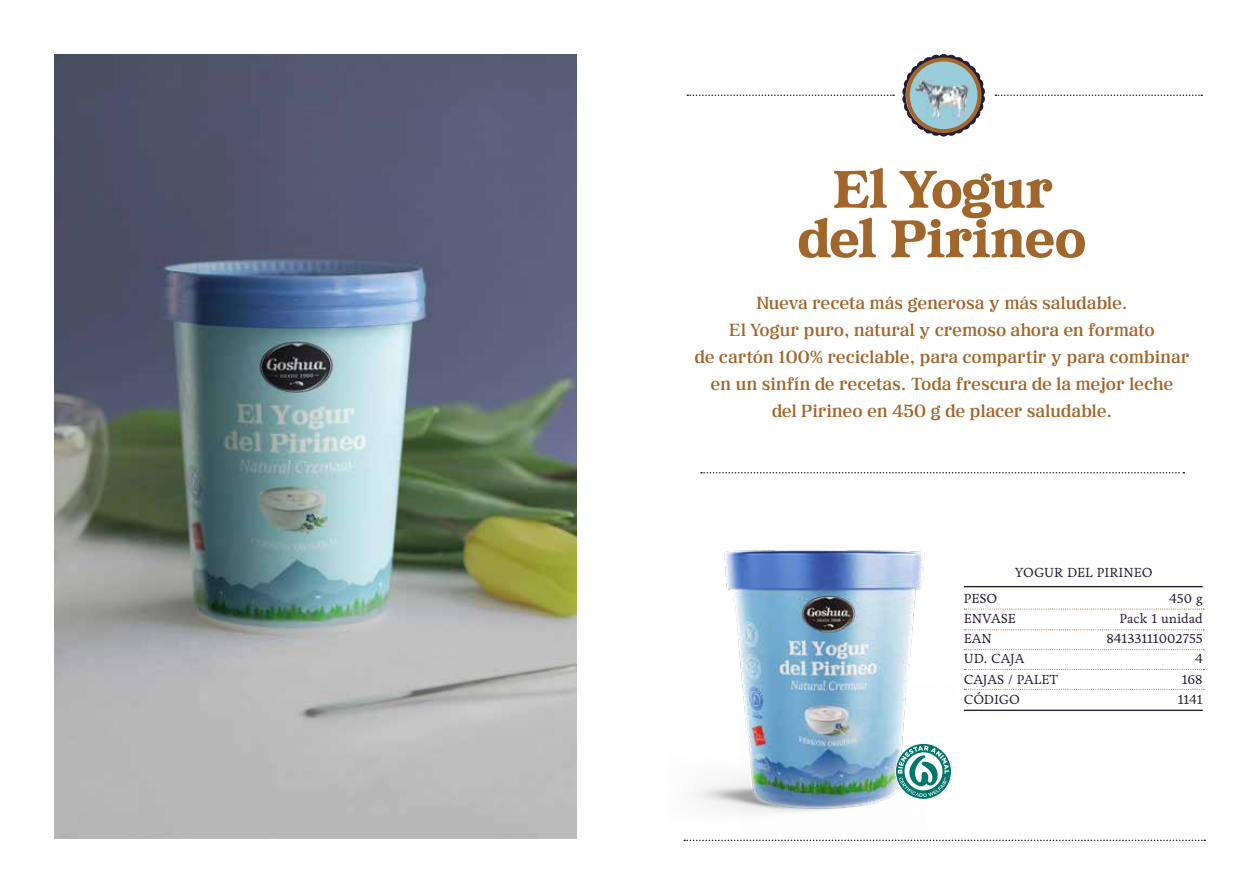
<style>
.page{position:relative;width:1259px;height:893px;background:#fff}
.page>*{position:absolute;margin:0;border:0;box-sizing:border-box;transform-origin:0 0}
.t1{font:700 54px/49.5px "Everafter";letter-spacing:-.01em;color:#a1662c;text-align:center}
.t2{font:18px/27px "Everafter";letter-spacing:-.01em;color:#a1662c;text-align:center}
.t3{font:13.35px/20.1px "Livory";color:#231c34}
.t4{font:13.35px "Livory";color:#231c33}
</style>
<div class="page">
<svg style="left:902px;top:54px;width:83px;height:83px"></svg>
<svg style="left:687px;top:95px;width:207px;height:1px"></svg>
<svg style="left:995px;top:95px;width:207px;height:1px"></svg>
<svg style="left:684px;top:840px;width:521px;height:1px"></svg>
<svg style="left:701px;top:472px;width:483px;height:1px"></svg>
<img style="left:54px;top:54px;width:522px;height:785px">
<img style="left:683px;top:550px;width:291px;height:290px">
<hr style="left:964px;top:586px;width:238px;height:1px;background:#231c34">
<hr style="left:964px;top:710px;width:238px;height:1px;background:#231c34">
<svg style="left:964px;top:609px;width:240px;height:1px"></svg>
<svg style="left:964px;top:629px;width:240px;height:1px"></svg>
<svg style="left:964px;top:649px;width:240px;height:1px"></svg>
<svg style="left:964px;top:669px;width:240px;height:1px"></svg>
<svg style="left:964px;top:689px;width:240px;height:1px"></svg>
<svg style="left:896px;top:744px;width:55px;height:55px"></svg>
<h1 class="t1" style="left:798px;top:165px;width:290px">El Yogur del Pirineo</h1>
<p class="t2" style="left:694px;top:290px;width:496px">Nueva receta más generosa y más saludable.<br>El Yogur puro, natural y cremoso ahora en formato<br>de cartón 100% reciclable, para compartir y para combinar en un sinfín de recetas. Toda frescura de la mejor leche<br>del Pirineo en 450 g de placer saludable.</p>
<p class="t4" style="left:1015px;top:564px;width:139px">YOGUR DEL PIRINEO</p>
<p class="t3" style="left:1106px;top:589px;width:98px;text-align:right">450 g<br>Pack 1 unidad<br>84133111002755<br>4<br>168<br>1141</p>
<p class="t3" style="left:964px;top:589px;width:96px">PESO<br>ENVASE<br>EAN<br>UD. CAJA<br>CAJAS / PALET<br>CÓDIGO</p>
</div>
